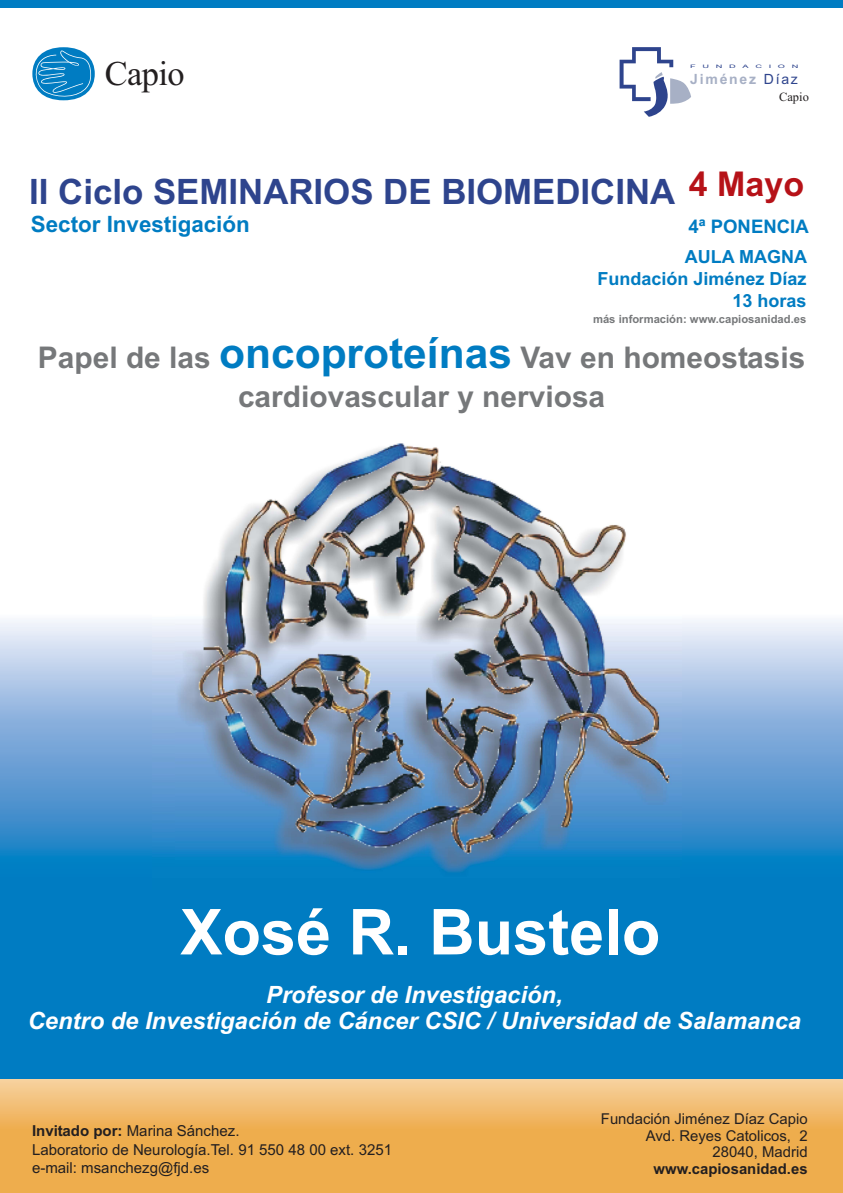
<style>
.page{position:relative;width:843px;height:1193px;background:#fff}
.page>*{position:absolute;margin:0;border:0;box-sizing:border-box;transform-origin:0 0}
.t1{font:700 63.35px "Arial";color:#fff}
.t2{font:700 42.5px "Arial";color:#007cc2}
.t3{font:700 35px "Arial";color:#2e448d}
.t4{font:34.6px "Times New Roman";letter-spacing:-.015em;color:#231f20}
.t5{font:700 34.15px "Arial";color:#b61218}
.t6{font:700 29.9px/39px "Arial";color:#76787a}
.t7{font:italic 700 23.85px/25.3px "Arial";color:#fff;text-align:center}
.t8{font:700 22.5px "Arial";color:#007cc2}
.t9{font:700 18.65px "Arial";color:#007cc2}
.t10{font:700 18.1px/22px "Arial";color:#007cc2;text-align:right}
.t11{font:15.1px/18.2px "Arial";color:#231f20}
.t12{font:14.95px/16.7px "Arial";color:#231f20;text-align:right}
.t13{font:700 14.95px "Arial";color:#231f20}
.t14{font:700 14.1px "Arial";letter-spacing:.125em;color:#a7b0c5}
.t15{font:12.55px "Times New Roman";color:#231f20}
.t16{font:700 11.3px "Arial";color:#76787a}
.t17{font:4.7px "Arial";color:#2e448d;scale:1.95 1}
.s1{font-weight:400;color:#2e448d}
.s2{font-weight:700}
</style>
<div class="page">
<img style="left:1px;top:1078px;width:841px;height:114px">
<img style="left:1px;top:620px;width:841px;height:458px">
<div style="left:1px;top:0;width:841px;height:7px;background:#007cc2"></div>
<div style="left:0;top:0;width:560px;height:7px;background:#007cc2"></div>
<svg style="left:619px;top:47px;width:72px;height:70px"></svg>
<div style="left:32px;top:47px;width:63px;height:53px;background:#007cc2;border-radius:50%"></div>
<svg style="left:32px;top:50px;width:59px;height:49px"></svg>
<img style="left:153px;top:620px;width:526px;height:269px">
<img style="left:175px;top:443px;width:506px;height:422px">
<h3 class="t4" style="left:105px;top:61px;width:81px">Capio</h3>
<p class="t17" style="left:690px;top:65px;width:4px">F</p>
<p class="t17" style="left:702px;top:65px;width:5px">U</p>
<p class="t17" style="left:715px;top:65px;width:5px">N</p>
<p class="t17" style="left:729px;top:65px;width:5px">D</p>
<p class="t17" style="left:742px;top:65px;width:5px">A</p>
<p class="t17" style="left:755px;top:65px;width:5px">C</p>
<p class="t17" style="left:768px;top:65px;width:3px">I</p>
<p class="t17" style="left:777px;top:65px;width:5px">O</p>
<p class="t17" style="left:791px;top:65px;width:5px">N</p>
<p class="t15" style="left:779px;top:92px;width:31px">Capio</p>
<p class="t14" style="left:690px;top:73px;width:109px">Jiménez <span class="s1">Díaz</span></p>
<h3 class="t5" style="left:689px;top:172px;width:117px">4 Mayo</h3>
<h3 class="t3" style="left:29px;top:179px;width:647px">II Ciclo SEMINARIOS DE BIOMEDICINA</h3>
<h3 class="t8" style="left:31px;top:216px;width:220px">Sector Investigación</h3>
<p class="t9" style="left:688px;top:219px;width:122px">4ª PONENCIA</p>
<p class="t10" style="left:597px;top:248px;width:211px">AULA MAGNA<br>Fundación Jiménez Díaz<br>13 horas</p>
<p class="t16" style="left:593px;top:314px;width:215px">más información: www.capiosanidad.es</p>
<h2 class="t2" style="left:219px;top:337px;width:294px">oncoproteínas</h2>
<h3 class="t6" style="left:38px;top:341px;width:174px">Papel de las</h3>
<h3 class="t6" style="left:238px;top:341px;width:569px;text-indent:282px">Vav en homeostasis cardiovascular y nerviosa</h3>
<h1 class="t1" style="left:180px;top:909px;width:481px">Xosé R. Bustelo</h1>
<h3 class="t7" style="left:28px;top:984px;width:774px">Profesor de Investigación,<br>Centro de Investigación de Cáncer CSIC / Universidad de Salamanca</h3>
<p class="t11" style="left:32px;top:1123px;width:361px"><span class="s2">Invitado por:</span> Marina Sánchez.<br>Laboratorio de Neurología.Tel. 91 550 48 00 ext. 3251 e-mail: msanchezg@fjd.es</p>
<p class="t12" style="left:601px;top:1111px;width:208px">Fundación Jiménez Díaz Capio<br>Avd. Reyes Catolicos, 2<br>28040, Madrid</p>
<p class="t13" style="left:653px;top:1163px;width:155px">www.capiosanidad.es</p>
</div>
